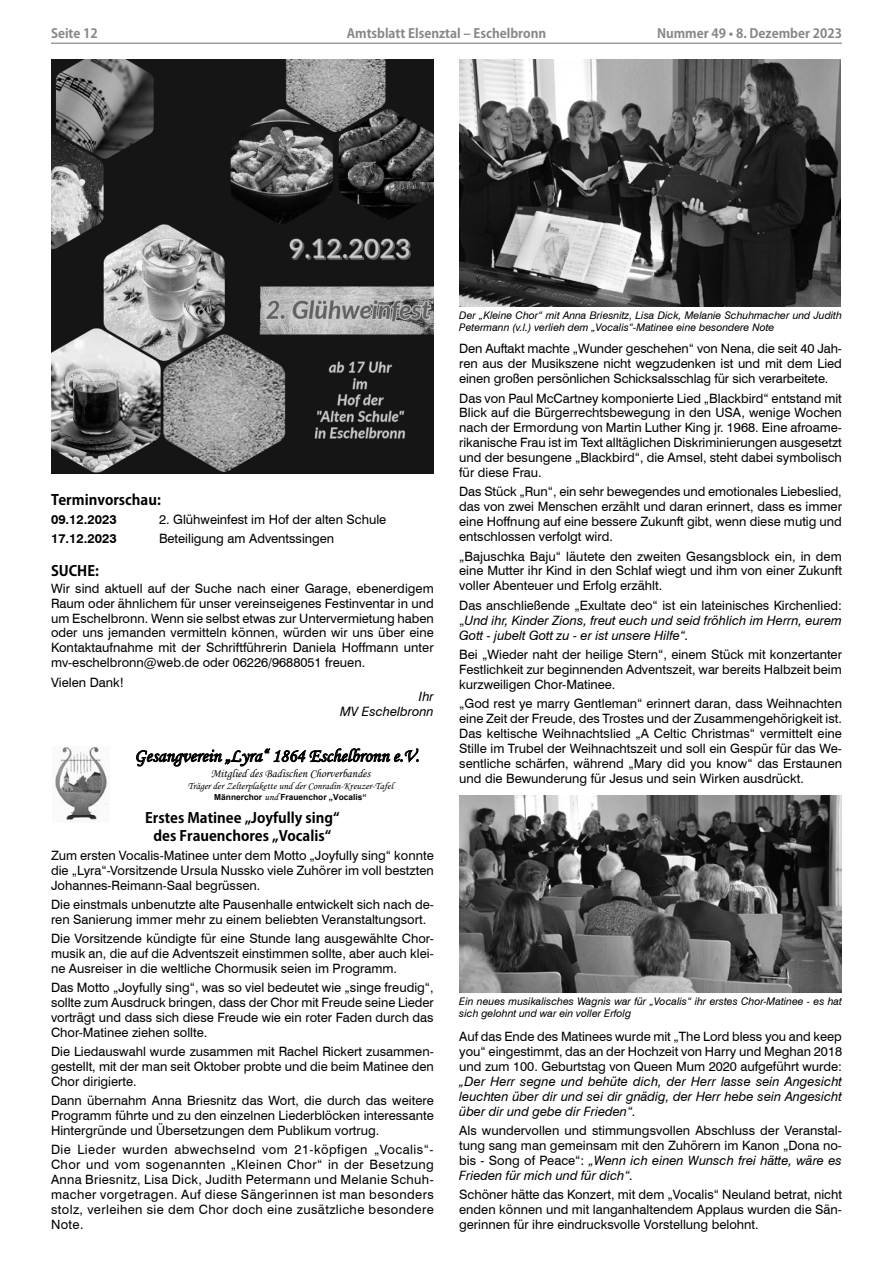
<style>
.page{position:relative;width:893px;height:1263px;background:#fff}
.page>*{position:absolute;margin:0;border:0;box-sizing:border-box;transform-origin:0 0}
.t1{font:18.45px "Monotype Corsiva";color:#000}
.Überschrift_3_Kozuka{font:700 14.25px/17.4px "Koz Go Pro";color:#000;text-align:center}
.Fließtext_8_5{font:12.9px/15px "Swiss 721 BT";color:#000;text-align:justify}
.Fließtext_8_5-2{font:italic 12.9px/15px "Swiss 721 BT";color:#000;text-align:right}
.Fließtext_8_5-3{font:700 12.9px "Swiss 721 BT";color:#000}
.t2{font:700 12.75px "Koz Go Pro";color:#878787}
.t3{font:11.85px "Monotype Corsiva";color:#000}
.Fließtext_8_5-4{font:italic 10.5px/12px "Swiss 721 BT";color:#000}
.t4{font:10.05px "Monotype Corsiva";color:#000}
.t5{font:700 8.4px "Arial";letter-spacing:.005em;color:#000}
.s1{font-family:"Monotype Corsiva";font-weight:400;font-size:10.05px}
.s2{font-style:normal}
.s3{font-style:italic}
</style>
<div class="page">
<hr style="left:51px;top:43px;width:791px;height:1px;background:#9c9c9c">
<img style="left:51px;top:60px;width:382px;height:413px">
<img style="left:55px;top:746px;width:52px;height:74px">
<img style="left:459px;top:60px;width:382px;height:247px">
<img style="left:459px;top:795px;width:383px;height:197px">
<p class="t2" style="left:51px;top:25px;width:48px">Seite 12</p>
<p class="t2" style="left:347px;top:25px;width:201px">Amtsblatt Elsenztal – Eschelbronn</p>
<p class="t2" style="left:657px;top:25px;width:186px">Nummer 49 • 8. Dezember 2023</p>
<p class="Überschrift_3_Kozuka" style="left:51px;top:492px;width:111px">Terminvorschau:</p>
<p class="Fließtext_8_5-3" style="left:51px;top:511px;width:67px">09.12.2023</p>
<p class="Fließtext_8_5" style="left:159px;top:511px;width:229px">2. Glühweinfest im Hof der alten Schule</p>
<p class="Fließtext_8_5-3" style="left:51px;top:530px;width:67px">17.12.2023</p>
<p class="Fließtext_8_5" style="left:159px;top:531px;width:177px">Beteiligung am Adventssingen</p>
<p class="Überschrift_3_Kozuka" style="left:51px;top:562px;width:49px">SUCHE:</p>
<p class="Fließtext_8_5" style="left:51px;top:580px;width:384px">Wir sind aktuell auf der Suche nach einer Garage, ebenerdigem Raum oder ähnlichem für unser vereinseigenes Festinventar in und um Eschelbronn. Wenn sie selbst etwas zur Untervermietung haben oder uns jemanden vermitteln können, würden wir uns über eine Kontaktaufnahme mit der Schriftführerin Daniela Hoffmann unter mv-eschelbronn@web.de oder 06226/9688051 freuen.</p>
<p class="Fließtext_8_5" style="left:51px;top:674px;width:74px">Vielen Dank!</p>
<p class="Fließtext_8_5-2" style="left:340px;top:689px;width:95px">Ihr<br>MV Eschelbronn</p>
<p class="t1" style="left:134px;top:744px;width:286px">Gesangverein „Lyra“ 1864 Eschelbronn e.V.</p>
<p class="t3" style="left:211px;top:766px;width:161px">Mitglied des Badischen Chorverbandes</p>
<p class="t4" style="left:188px;top:779px;width:207px">Träger der Zelterplakette und der Conradin-Kreuzer-Tafel</p>
<p class="t5" style="left:214px;top:791px;width:154px">Männerchor <span class="s1">und</span> Frauenchor „Vocalis“</p>
<p class="Überschrift_3_Kozuka" style="left:145px;top:810px;width:196px">Erstes Matinee „Joyfully sing“ des Frauenchores „Vocalis“</p>
<p class="Fließtext_8_5" style="left:51px;top:847px;width:384px">Zum ersten Vocalis-Matinee unter dem Motto „Joyfully sing“ konnte die „Lyra“-Vorsitzende Ursula Nussko viele Zuhörer im voll bestzten Johannes-Reimann-Saal begrüssen.</p>
<p class="Fließtext_8_5" style="left:51px;top:896px;width:384px">Die einstmals unbenutzte alte Pausenhalle entwickelt sich nach de&shy;ren Sanierung immer mehr zu einem beliebten Veranstaltungsort.</p>
<p class="Fließtext_8_5" style="left:51px;top:930px;width:384px">Die Vorsitzende kündigte für eine Stunde lang ausgewählte Chor&shy;musik an, die auf die Adventszeit einstimmen sollte, aber auch klei&shy;ne Ausreiser in die weltliche Chormusik seien im Programm.</p>
<p class="Fließtext_8_5" style="left:51px;top:979px;width:384px">Das Motto „Joyfully sing“, was so viel bedeutet wie „singe freudig“, sollte zum Ausdruck bringen, dass der Chor mit Freude seine Lieder vorträgt und dass sich diese Freude wie ein roter Faden durch das Chor-Matinee ziehen sollte.</p>
<p class="Fließtext_8_5" style="left:51px;top:1043px;width:384px">Die Liedauswahl wurde zusammen mit Rachel Rickert zusammen&shy;gestellt, mit der man seit Oktober probte und die beim Matinee den Chor dirigierte.</p>
<p class="Fließtext_8_5" style="left:51px;top:1092px;width:384px">Dann übernahm Anna Briesnitz das Wort, die durch das weitere Programm führte und zu den einzelnen Liederblöcken interessante Hintergründe und Übersetzungen dem Publikum vortrug.</p>
<p class="Fließtext_8_5" style="left:51px;top:1142px;width:384px">Die Lieder wurden abwechselnd vom 21-köpfigen „Vocalis“- Chor und vom sogenannten „Kleinen Chor“ in der Besetzung Anna Briesnitz, Lisa Dick, Judith Petermann und Melanie Schuh&shy;macher vorgetragen. Auf diese Sängerinnen ist man besonders stolz, verleihen sie dem Chor doch eine zusätzliche besondere Note.</p>
<p class="Fließtext_8_5-4" style="left:459px;top:309px;width:384px">Der „Kleine Chor“ mit Anna Briesnitz, Lisa Dick, Melanie Schuhmacher und Judith<br>Petermann (v.l.) verlieh dem „Vocalis“-Matinee eine besondere Note</p>
<p class="Fließtext_8_5" style="left:459px;top:341px;width:384px">Den Auftakt machte „Wunder geschehen“ von Nena, die seit 40 Jah&shy;ren aus der Musikszene nicht wegzudenken ist und mit dem Lied einen großen persönlichen Schicksalsschlag für sich verarbeitete.</p>
<p class="Fließtext_8_5" style="left:459px;top:390px;width:384px">Das von Paul McCartney komponierte Lied „Blackbird“ entstand mit Blick auf die Bürgerrechtsbewegung in den USA, wenige Wochen nach der Ermordung von Martin Luther King jr. 1968. Eine afroame&shy;rikanische Frau ist im Text alltäglichen Diskriminierungen ausgesetzt und der besungene „Blackbird“, die Amsel, steht dabei symbolisch für diese Frau.</p>
<p class="Fließtext_8_5" style="left:459px;top:484px;width:384px">Das Stück „Run“, ein sehr bewegendes und emotionales Liebeslied, das von zwei Menschen erzählt und daran erinnert, dass es immer eine Hoffnung auf eine bessere Zukunft gibt, wenn diese mutig und entschlossen verfolgt wird.</p>
<p class="Fließtext_8_5" style="left:459px;top:548px;width:384px">„Bajuschka Baju“ läutete den zweiten Gesangsblock ein, in dem eine Mutter ihr Kind in den Schlaf wiegt und ihm von einer Zukunft voller Abenteuer und Erfolg erzählt.</p>
<p class="Fließtext_8_5-2" style="left:459px;top:597px;width:384px;text-align:justify"><span class="s2">Das anschließende „Exultate deo“ ist ein lateinisches Kirchenlied: „</span>Und ihr, Kinder Zions, freut euch und seid fröhlich im Herrn, eurem Gott - jubelt Gott zu - er ist unsere Hilfe“.</p>
<p class="Fließtext_8_5" style="left:459px;top:646px;width:384px">Bei „Wieder naht der heilige Stern“, einem Stück mit konzertanter Festlichkeit zur beginnenden Adventszeit, war bereits Halbzeit beim kurzweiligen Chor-Matinee.</p>
<p class="Fließtext_8_5" style="left:459px;top:695px;width:384px">„God rest ye marry Gentleman“ erinnert daran, dass Weihnachten eine Zeit der Freude, des Trostes und der Zusammengehörigkeit ist.<br>Das keltische Weihnachtslied „A Celtic Christmas“ vermittelt eine Stille im Trubel der Weihnachtszeit und soll ein Gespür für das We&shy;sentliche schärfen, während „Mary did you know“ das Erstaunen und die Bewunderung für Jesus und sein Wirken ausdrückt.</p>
<p class="Fließtext_8_5-4" style="left:459px;top:995px;width:384px">Ein neues musikalisches Wagnis war für „Vocalis“ ihr erstes Chor-Matinee - es hat sich gelohnt und war ein voller Erfolg</p>
<p class="Fließtext_8_5" style="left:459px;top:1028px;width:384px">Auf das Ende des Matinees wurde mit „The Lord bless you and keep you“ eingestimmt, das an der Hochzeit von Harry und Meghan 2018 und zum 100. Geburtstag von Queen Mum 2020 aufgeführt wurde: <span class="s3">„Der Herr segne und behüte dich, der Herr lasse sein Angesicht leuchten über dir und sei dir gnädig, der Herr hebe sein Angesicht über dir und gebe dir Frieden“.</span></p>
<p class="Fließtext_8_5" style="left:459px;top:1122px;width:384px">Als wundervollen und stimmungsvollen Abschluss der Veranstal&shy;tung sang man gemeinsam mit den Zuhörern im Kanon „Dona no&shy;bis - Song of Peace“: <span class="s3">„Wenn ich einen Wunsch frei hätte, wäre es Frieden für mich und für dich“.</span></p>
<p class="Fließtext_8_5" style="left:459px;top:1186px;width:384px">Schöner hätte das Konzert, mit dem „Vocalis“ Neuland betrat, nicht enden können und mit langanhaltendem Applaus wurden die Sän&shy;gerinnen für ihre eindrucksvolle Vorstellung belohnt.</p>
</div>
